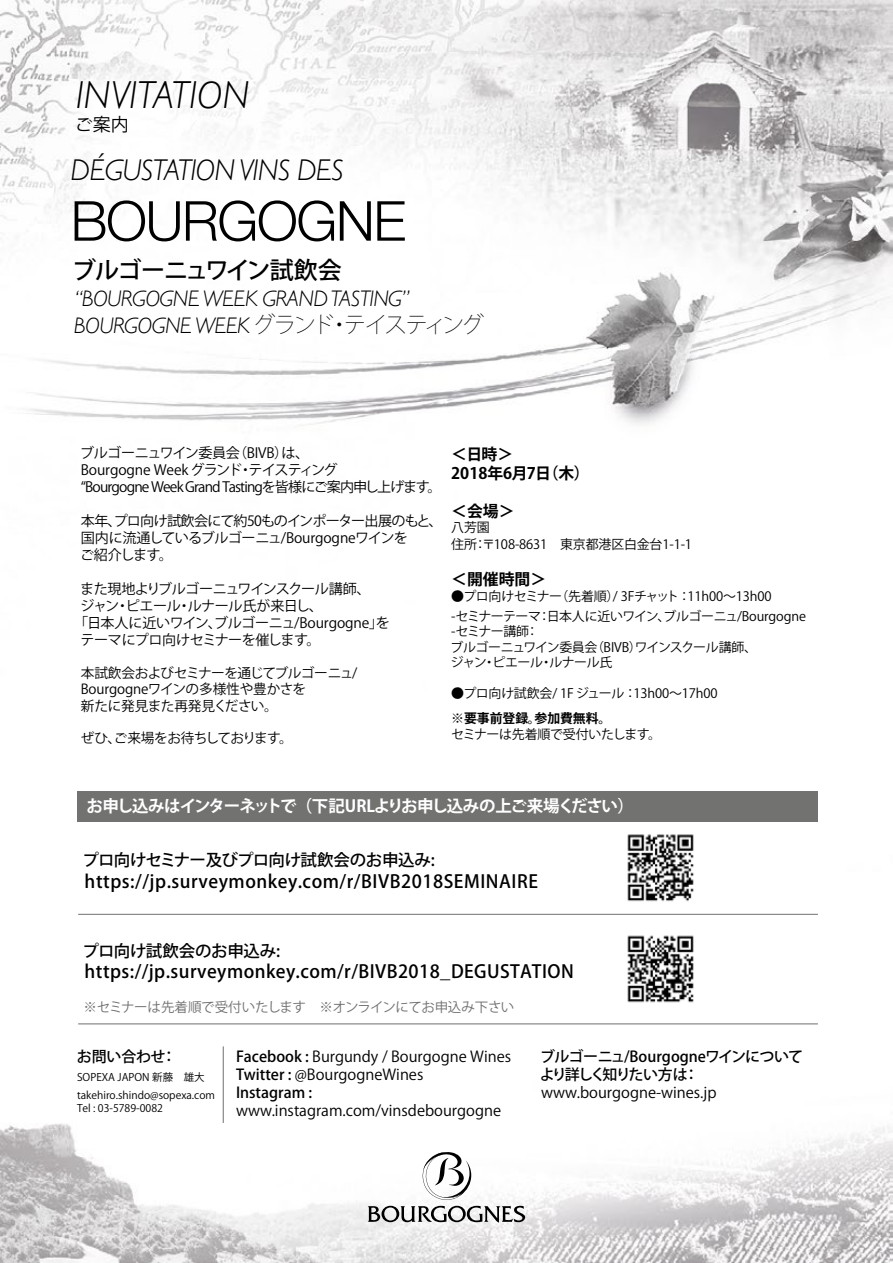
<style>
.page{position:relative;width:893px;height:1263px;background:#fff}
.page>*{position:absolute;margin:0;border:0;box-sizing:border-box;transform-origin:0 0}
.t1{font:300 55.2px "Helvetica Neue";letter-spacing:-.025em;color:#000}
.t2{font:italic 300 39px "Gill Sans";color:#000}
.t3{font:italic 300 30px "Gill Sans";letter-spacing:-.025em;color:#000}
.t4{font:500 24px "Koz Go Pro";letter-spacing:-.04em;color:#000}
.t5{font:italic 300 22.5px/27px "Gill Sans";letter-spacing:-.025em;color:#000}
.t6{font:500 18px "Koz Go Pro";letter-spacing:.025em;color:#000}
.t7{font:18px "Koz Go Pro";color:#000}
.t8{font:700 16.5px "Koz Go Pro";letter-spacing:-.07em;color:#fff}
.t9{font:500 16.5px "Koz Go Pro";letter-spacing:-.02em;color:#000}
.t10{font:700 15.75px/19px "Koz Go Pro";color:#000}
.t11{font:15px/18px "Koz Go Pro";color:#000}
.t12{font:500 15px/18px "Koz Go Pro";letter-spacing:-.03em;color:#000}
.t13{font:14.1px/17px "Koz Go Pro";letter-spacing:-.05em;color:#000}
.t14{font:14.1px "Koz Go Pro";letter-spacing:-.01em;color:#000}
.t15{font:14.1px "Koz Go Pro";letter-spacing:-.03em;color:#000}
.t16{font:13.65px/16.4px "Koz Go Pro";letter-spacing:-.03em;color:#000}
.t17{font:13.65px "Koz Go Pro";letter-spacing:-.05em;color:#000}
.t18{font:13.5px "Koz Go Pro";letter-spacing:-.03em;color:#706f6f}
.t19{font:12.9px/15.6px "Koz Go Pro";letter-spacing:-.02em;color:#000}
.t20{font:700 12.9px "Koz Go Pro";letter-spacing:-.01em;color:#000}
.t21{font:10.5px/18px "Koz Go Pro";color:#000}
.s1{font-family:"Koz Go Pro";font-weight:200;font-style:normal}
.s2{font-weight:500}
</style>
<div class="page">
<img style="left:0;top:0;width:893px;height:1263px">
<div style="left:77px;top:791px;width:741px;height:30px;background:#727271"></div>
<img style="left:619px;top:832px;width:82px;height:76px">
<img style="left:619px;top:931px;width:82px;height:77px">
<hr style="left:223px;top:1046px;width:1px;height:77px;background:#716f6f">
<hr style="left:78px;top:1023px;width:740px;height:1px;background:#716f6f">
<hr style="left:78px;top:914px;width:740px;height:1px;background:#716f6f">
<svg style="left:368px;top:1152px;width:157px;height:70px"></svg>
<h2 class="t2" style="left:76px;top:73px;width:175px">INVITATION</h2>
<h3 class="t7" style="left:75px;top:113px;width:55px">ご案内</h3>
<h3 class="t3" style="left:71px;top:153px;width:275px">DÉGUSTATION VINS DES</h3>
<h1 class="t1" style="left:71px;top:176px;width:337px">BOURGOGNE</h1>
<h3 class="t4" style="left:72px;top:254px;width:271px">ブルゴーニュワイン試飲会</h3>
<h3 class="t5" style="left:74px;top:285px;width:411px">“BOURGOGNE WEEK GRAND TASTING”<br>BOURGOGNE WEEK <span class="s1">グランド・テイスティング</span></h3>
<p class="t13" style="left:80px;top:445px;width:363px">ブルゴーニュワイン委員会（BIVB）は、<br>Bourgogne Week グランド・テイスティング<br>“Bourgogne Week Grand Tastingを皆様にご案内申し上げます。</p>
<p class="t13" style="left:80px;top:513px;width:364px">本年、プロ向け試飲会にて約50ものインポーター出展のもと、国内に流通しているブルゴーニュ/Bourgogneワインを<br>ご紹介します。</p>
<p class="t13" style="left:80px;top:580px;width:292px">また現地よりブルゴーニュワインスクール講師、</p>
<p class="t15" style="left:80px;top:596px;width:244px">ジャン・ピエール・ルナール氏が来日し、</p>
<p class="t14" style="left:74px;top:613px;width:317px">「日本人に近いワイン、ブルゴーニュ/Bourgogne」を</p>
<p class="t13" style="left:81px;top:631px;width:241px">テーマにプロ向けセミナーを催します。</p>
<p class="t16" style="left:81px;top:665px;width:278px">本試飲会およびセミナーを通じてブルゴーニュ/<br>Bourgogneワインの多様性や豊かさを<br>新たに発見また再発見ください。</p>
<p class="t17" style="left:81px;top:730px;width:213px">ぜひ、ご来場をお待ちしております。</p>
<p class="t10" style="left:451px;top:446px;width:140px">＜日時＞<br>2018年6月7日（木）</p>
<p class="t10" style="left:451px;top:502px;width:65px">＜会場＞</p>
<p class="t19" style="left:451px;top:519px;width:242px;line-height:17px">八芳園<br>住所：〒108-8631　東京都港区白金台1-1-1</p>
<p class="t10" style="left:451px;top:571px;width:96px">＜開催時間＞</p>
<p class="t19" style="left:451px;top:586px;width:356px;line-height:20.1px">●プロ向けセミナー（先着順）/ 3Fチャット ：11h00～13h00<br>-セミナーテーマ：日本人に近いワイン、ブルゴーニュ/Bourgogne</p>
<p class="t19" style="left:451px;top:624px;width:308px">-セミナー講師：<br>ブルゴーニュワイン委員会（BIVB）ワインスクール講師、ジャン・ピエール・ルナール氏</p>
<p class="t19" style="left:451px;top:686px;width:268px">●プロ向け試飲会/ 1F ジュール ：13h00～17h00</p>
<p class="t20" style="left:451px;top:710px;width:162px">※要事前登録。参加費無料。</p>
<p class="t19" style="left:451px;top:726px;width:211px">セミナーは先着順で受付いたします。</p>
<p class="t8" style="left:86px;top:796px;width:549px">お申し込みはインターネットで （下記URLよりお申し込みの上ご来場ください）</p>
<p class="t9" style="left:82px;top:850px;width:354px">プロ向けセミナー及びプロ向け試飲会のお申込み:</p>
<h3 class="t6" style="left:85px;top:870px;width:455px">https://jp.surveymonkey.com/r/BIVB2018SEMINAIRE</h3>
<p class="t9" style="left:82px;top:940px;width:199px">プロ向け試飲会のお申込み:</p>
<h3 class="t6" style="left:85px;top:960px;width:491px">https://jp.surveymonkey.com/r/BIVB2018_DEGUSTATION</h3>
<p class="t18" style="left:84px;top:998px;width:432px">※セミナーは先着順で受付いたします　※オンラインにてお申込み下さい</p>
<p class="t12" style="left:77px;top:1048px;width:101px">お問い合わせ：</p>
<p class="t21" style="left:77px;top:1068px;width:139px">SOPEXA JAPON 新藤　雄大takehiro.shindo@sopexa.com</p>
<p class="t21" style="left:77px;top:1099px;width:87px">Tel : 03-5789-0082</p>
<p class="t11" style="left:236px;top:1047px;width:277px"><span class="s2">Facebook :</span> Burgundy / Bourgogne Wines<br><span class="s2">Twitter :</span> @BourgogneWines<br><span class="s2">Instagram :</span></p>
<p class="t11" style="left:236px;top:1101px;width:267px">www.instagram.com/vinsdebourgogne</p>
<p class="t12" style="left:540px;top:1048px;width:265px">ブルゴーニュ/Bourgogneワインについてより詳しく知りたい方は：</p>
<p class="t11" style="left:541px;top:1083px;width:177px">www.bourgogne-wines.jp</p>
</div>
